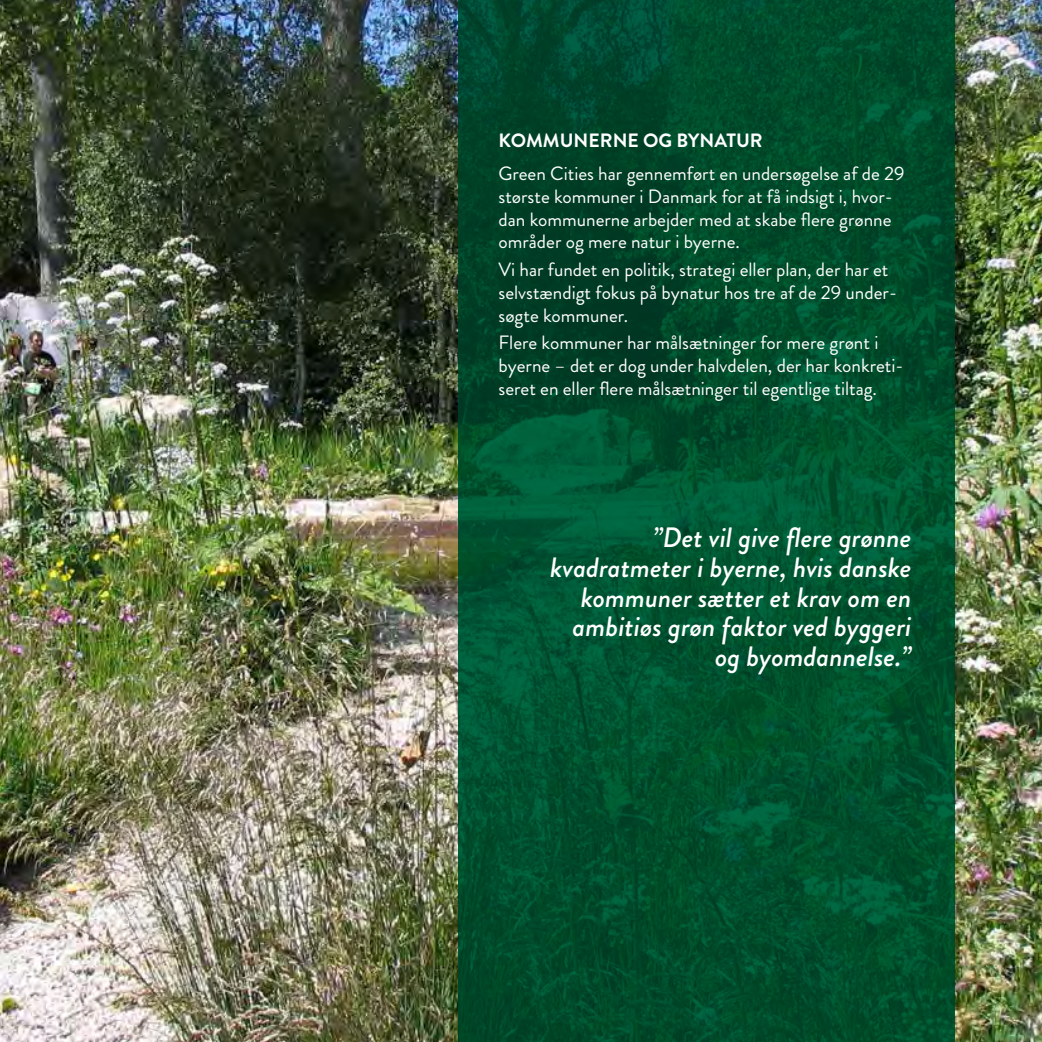
<style>
.page{position:relative;width:1042px;height:1042px;background:#fff}
.page>*{position:absolute;margin:0;border:0;box-sizing:border-box;transform-origin:0 0}
.t1{font:italic 500 28px/29.8px "Brandon Grotesque";color:#fff;text-align:right}
.t2{font:19.25px/22.8px "Brandon Grotesque";color:#fff}
.t3{font:700 19.25px "Brandon Grotesque";color:#fff}
</style>
<div class="page">
<img style="left:0;top:0;width:1042px;height:1042px">
<svg style="left:458px;top:0;width:497px;height:1042px;background:#004d2c"></svg>
<p class="t3" style="left:498px;top:127px;width:266px">KOMMUNERNE OG BYNATUR</p>
<p class="t2" style="left:498px;top:162px;width:407px">Green Cities har gennemført en undersøgelse af de 29 største kommuner i Danmark for at få indsigt i, hvor&shy;dan kommunerne arbejder med at skabe flere grønne områder og mere natur i byerne.</p>
<p class="t2" style="left:498px;top:258px;width:400px">Vi har fundet en politik, strategi eller plan, der har et selvstændigt fokus på bynatur hos tre af de 29 under&shy;søgte kommuner.</p>
<p class="t2" style="left:498px;top:332px;width:406px">Flere kommuner har målsætninger for mere grønt i byerne – det er dog under halvdelen, der har konkreti&shy;seret en eller flere målsætninger til egentlige tiltag.</p>
<h1 class="t1" style="left:550px;top:523px;width:363px">”Det vil give flere grønne kvadratmeter i byerne, hvis danske kommuner sætter et krav om en ambitiøs grøn faktor ved byggeri og byomdannelse.”</h1>
</div>
